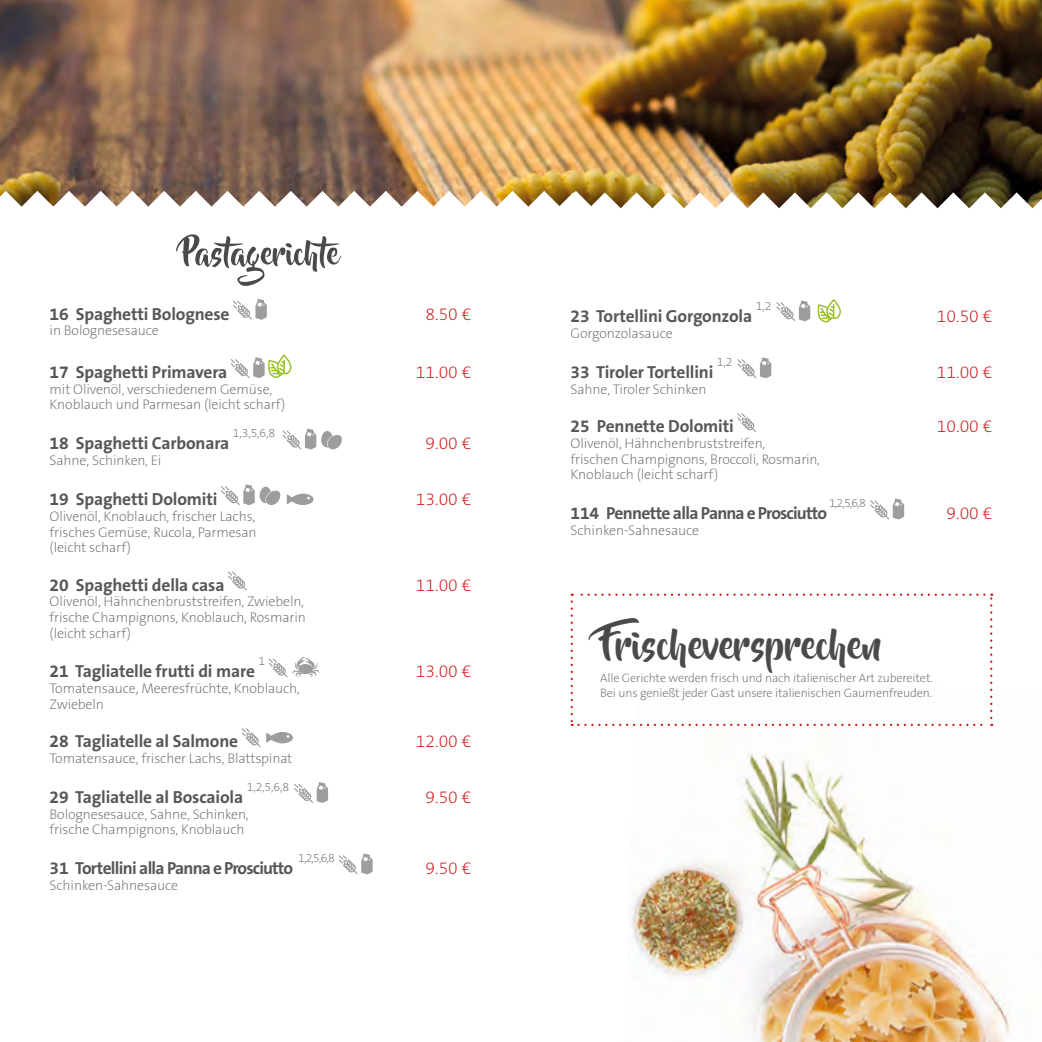
<style>
.page{position:relative;width:1042px;height:1042px;background:#fff}
.page>*{position:absolute;margin:0;border:0;box-sizing:border-box;transform-origin:0 0}
.t1{font:39.2px "Beyond The Mountains";color:#4a4a49}
.t2{font:700 17.5px "The Sans B W7";letter-spacing:-.01em;color:#575756}
.t3{font:200 17.5px "The Sans B W2";color:#cd1719}
.t4{font:700 17.5px "The Sans B W7";letter-spacing:-.05em;color:#575756}
.t5{font:200 14px "The Sans B W2";letter-spacing:-.01em;color:#706f6f}
.t6{font:200 12.25px "The Sans B W2";letter-spacing:-.01em;color:#706f6f}
</style>
<div class="page">
<img style="left:631px;top:682px;width:381px;height:360px">
<img style="left:0;top:0;width:1042px;height:191px">
<svg style="left:233px;top:299px;width:34px;height:21px"></svg>
<svg style="left:231px;top:354px;width:60px;height:24px"></svg>
<svg style="left:282px;top:429px;width:60px;height:20px"></svg>
<svg style="left:287px;top:493px;width:26px;height:12px"></svg>
<svg style="left:221px;top:484px;width:59px;height:21px"></svg>
<svg style="left:228px;top:571px;width:19px;height:19px"></svg>
<svg style="left:269px;top:657px;width:50px;height:20px"></svg>
<svg style="left:242px;top:728px;width:51px;height:19px"></svg>
<svg style="left:294px;top:782px;width:34px;height:21px"></svg>
<svg style="left:339px;top:853px;width:34px;height:21px"></svg>
<svg style="left:776px;top:300px;width:34px;height:21px"></svg>
<svg style="left:817px;top:299px;width:24px;height:23px"></svg>
<svg style="left:737px;top:357px;width:34px;height:21px"></svg>
<svg style="left:737px;top:413px;width:19px;height:19px"></svg>
<svg style="left:870px;top:498px;width:34px;height:21px"></svg>
<svg style="left:0;top:191px;width:1042px;height:95px"></svg>
<svg style="left:570px;top:593px;width:422px;height:133px"></svg>
<p class="t2" style="left:50px;top:302px;width:181px">16 Spaghetti Bolognese</p>
<p class="t3" style="left:425px;top:302px;width:47px">8.50 €</p>
<p class="t5" style="left:50px;top:322px;width:111px">in Bolognesesauce</p>
<p class="t2" style="left:50px;top:361px;width:179px">17 Spaghetti Primavera</p>
<p class="t3" style="left:416px;top:361px;width:57px">11.00 €</p>
<p class="t5" style="left:50px;top:380px;width:224px">mit Olivenöl, verschiedenem Gemüse,</p>
<p class="t5" style="left:50px;top:396px;width:237px">Knoblauch und Parmesan (leicht scharf)</p>
<p class="t2" style="left:50px;top:432px;width:181px">18 Spaghetti Carbonara</p>
<p class="t6" style="left:233px;top:425px;width:44px">1,3,5,6,8</p>
<p class="t3" style="left:425px;top:432px;width:47px">9.00 €</p>
<p class="t5" style="left:50px;top:451px;width:113px">Sahne, Schinken, Ei</p>
<p class="t2" style="left:50px;top:488px;width:169px">19 Spaghetti Dolomiti</p>
<p class="t3" style="left:416px;top:488px;width:57px">13.00 €</p>
<p class="t5" style="left:50px;top:507px;width:207px">Olivenöl, Knoblauch, frischer Lachs,</p>
<p class="t5" style="left:50px;top:523px;width:209px">frisches Gemüse, Rucola, Parmesan</p>
<p class="t5" style="left:50px;top:538px;width:83px">(leicht scharf)</p>
<p class="t2" style="left:50px;top:573px;width:176px">20 Spaghetti della casa</p>
<p class="t3" style="left:416px;top:573px;width:57px">11.00 €</p>
<p class="t5" style="left:50px;top:592px;width:256px">Olivenöl, Hähnchenbruststreifen, Zwiebeln,</p>
<p class="t5" style="left:50px;top:608px;width:258px">frische Champignons, Knoblauch, Rosmarin</p>
<p class="t5" style="left:50px;top:624px;width:83px">(leicht scharf)</p>
<p class="t2" style="left:50px;top:660px;width:207px">21 Tagliatelle frutti di mare</p>
<p class="t6" style="left:258px;top:653px;width:8px">1</p>
<p class="t3" style="left:416px;top:660px;width:57px">13.00 €</p>
<p class="t5" style="left:50px;top:679px;width:252px">Tomatensauce, Meeresfrüchte, Knoblauch,</p>
<p class="t5" style="left:50px;top:695px;width:56px">Zwiebeln</p>
<p class="t2" style="left:50px;top:730px;width:190px">28 Tagliatelle al Salmone</p>
<p class="t3" style="left:416px;top:730px;width:57px">12.00 €</p>
<p class="t5" style="left:50px;top:749px;width:244px">Tomatensauce, frischer Lachs, Blattspinat</p>
<p class="t2" style="left:50px;top:785px;width:195px">29 Tagliatelle al Boscaiola</p>
<p class="t6" style="left:247px;top:778px;width:44px">1,2,5,6,8</p>
<p class="t3" style="left:425px;top:785px;width:47px">9.50 €</p>
<p class="t5" style="left:50px;top:805px;width:200px">Bolognesesauce, Sahne, Schinken,</p>
<p class="t5" style="left:50px;top:820px;width:196px">frische Champignons, Knoblauch</p>
<p class="t4" style="left:50px;top:857px;width:245px">31 Tortellini alla Panna e Prosciutto</p>
<p class="t6" style="left:298px;top:850px;width:38px">1,2,5,6,8</p>
<p class="t3" style="left:425px;top:857px;width:47px">9.50 €</p>
<p class="t5" style="left:50px;top:876px;width:130px">Schinken-Sahnesauce</p>
<p class="t6" style="left:756px;top:298px;width:17px">1,2</p>
<p class="t2" style="left:570px;top:305px;width:183px">23 Tortellini Gorgonzola</p>
<p class="t5" style="left:570px;top:324px;width:104px">Gorgonzolasauce</p>
<p class="t2" style="left:570px;top:361px;width:144px">33 Tiroler Tortellini</p>
<p class="t6" style="left:717px;top:354px;width:17px">1,2</p>
<p class="t3" style="left:937px;top:305px;width:57px">10.50 €</p>
<p class="t3" style="left:937px;top:361px;width:57px">11.00 €</p>
<p class="t5" style="left:570px;top:380px;width:137px">Sahne, Tiroler Schinken</p>
<p class="t2" style="left:570px;top:415px;width:165px">25 Pennette Dolomiti</p>
<p class="t3" style="left:937px;top:415px;width:57px">10.00 €</p>
<p class="t5" style="left:570px;top:434px;width:196px">Olivenöl, Hähnchenbruststreifen,</p>
<p class="t5" style="left:570px;top:450px;width:251px">frischen Champignons, Broccoli, Rosmarin,</p>
<p class="t5" style="left:570px;top:466px;width:149px">Knoblauch (leicht scharf)</p>
<p class="t4" style="left:570px;top:502px;width:258px">114 Pennette alla Panna e Prosciutto</p>
<p class="t6" style="left:829px;top:495px;width:38px">1,2,5,6,8</p>
<p class="t3" style="left:946px;top:502px;width:47px">9.00 €</p>
<p class="t5" style="left:570px;top:521px;width:130px">Schinken-Sahnesauce</p>
<p class="t1" style="left:602px;top:623px;width:281px">Frischeversprechen</p>
<p class="t6" style="left:600px;top:670px;width:334px">Alle Gerichte werden frisch und nach italienischer Art zubereitet.</p>
<p class="t6" style="left:600px;top:685px;width:333px">Bei uns genießt jeder Gast unsere italienischen Gaumenfreuden.</p>
</div>
